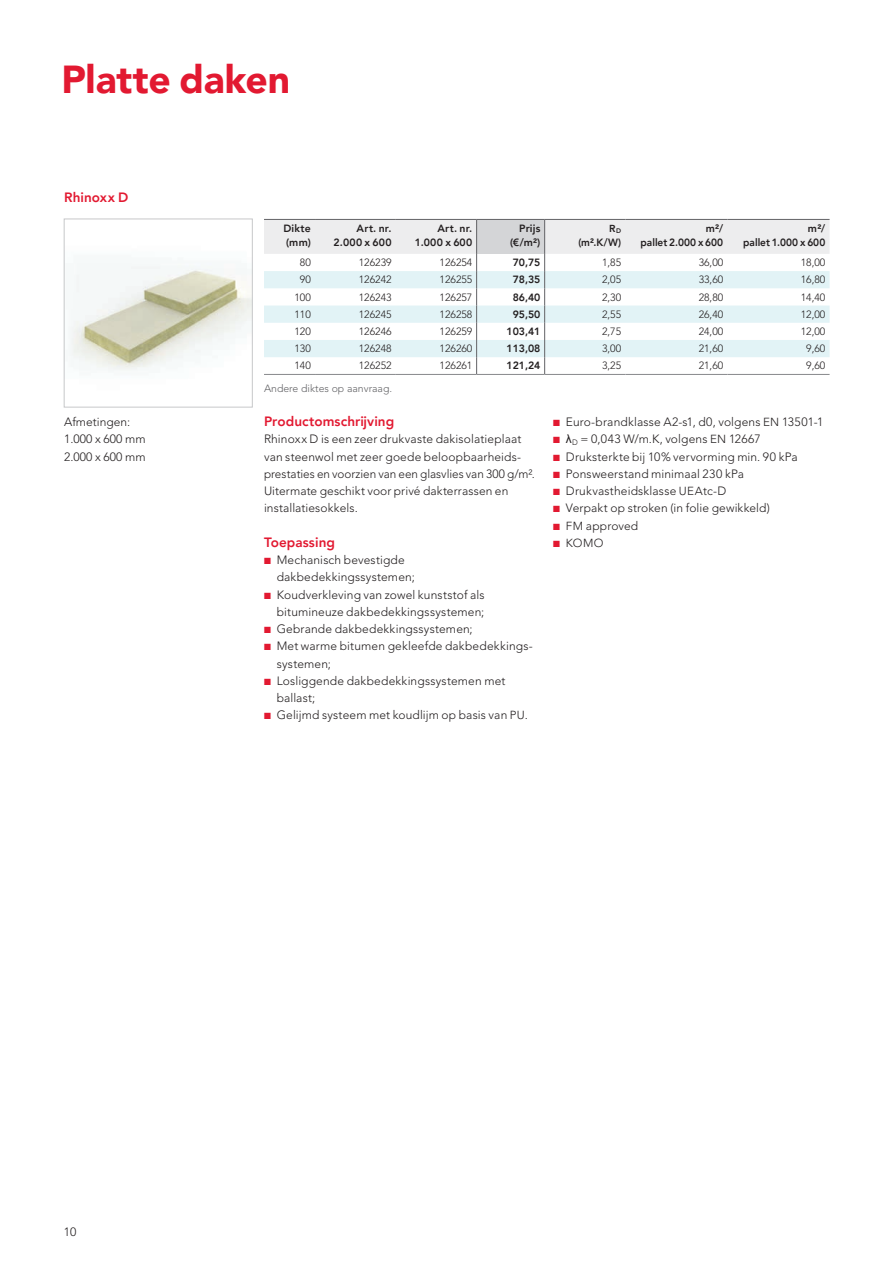
<style>
.page{position:relative;width:893px;height:1263px;background:#fff}
.page>*{position:absolute;margin:0;border:0;box-sizing:border-box;transform-origin:0 0}
.t1{font:900 39px "Avenir LT Pro";letter-spacing:-.005em;color:#e21931}
.t2{font:800 13.5px "Avenir LT Pro";letter-spacing:.005em;color:#e21931}
.t3{font:300 12px/17.2px "Avenir LT Std";letter-spacing:.01em;color:#231f20}
.t4{font:300 11.7px "Avenir LT Std";color:#231f20}
.t5{font:300 10.5px "Avenir LT Std";color:#231f20}
.t6{font:800 10.5px/14.7px "Avenir LT Pro";letter-spacing:.01em;color:#231f20;text-align:right}
.t7{font:800 10.5px/14.7px "Avenir LT Pro";letter-spacing:.03em;color:#231f20;text-align:right}
.t8{font:300 10.5px "Avenir LT Std";color:#636366}
.t9{font:800 10.5px "Avenir LT Pro";letter-spacing:.01em;color:#231f20;scale:.96 1}
.t10{font:800 10.2px "Avenir LT Pro";color:#231f20}
.s1{color:#e21931}
.s2{font-size:11.7px}
.s3{font-family:"Arial";font-weight:400}
</style>
<div class="page">
<hr style="left:264px;top:374px;width:51px;height:1px;background:#87898c">
<hr style="left:315px;top:374px;width:81px;height:1px;background:#87898c">
<hr style="left:396px;top:374px;width:81px;height:1px;background:#87898c">
<hr style="left:477px;top:374px;width:68px;height:1px;background:#87898c">
<hr style="left:545px;top:374px;width:80px;height:1px;background:#87898c">
<hr style="left:625px;top:374px;width:102px;height:1px;background:#87898c">
<hr style="left:727px;top:374px;width:103px;height:1px;background:#87898c">
<svg style="left:264px;top:219px;width:566px;height:155px"></svg>
<img style="left:70px;top:266px;width:181px;height:105px">
<div style="left:64px;top:219px;width:189px;height:188px;border:1px solid #c7c8ca"></div>
<h1 class="t1" style="left:62px;top:56px;width:230px">Platte daken</h1>
<p class="t2" style="left:64px;top:189px;width:66px">Rhinoxx D</p>
<p class="t3" style="left:64px;top:413px;width:83px">Afmetingen:<br>1.000 x 600 mm<br>2.000 x 600 mm</p>
<p class="t6" style="left:283px;top:221px;width:29px;text-align:left">Dikte (mm)</p>
<p class="t7" style="left:333px;top:221px;width:60px">Art. nr.<br>2.000 x 600</p>
<p class="t7" style="left:415px;top:221px;width:59px">Art. nr.<br>1.000 x 600</p>
<p class="t6" style="left:510px;top:221px;width:32px">Prijs (€/m²)</p>
<p class="t10" style="left:609px;top:222px;width:13px">R<sub>D</sub></p>
<p class="t9" style="left:578px;top:236px;width:46px">(m².K/W)</p>
<p class="t6" style="left:641px;top:221px;width:84px">m²/<br>pallet 2.000 x 600</p>
<p class="t6" style="left:743px;top:221px;width:83px">m²/<br>pallet 1.000 x 600</p>
<p class="t5" style="left:300px;top:256px;width:12px">80</p>
<p class="t5" style="left:359px;top:256px;width:34px">126239</p>
<p class="t5" style="left:440px;top:256px;width:34px">126254</p>
<p class="t6" style="left:513px;top:255px;width:29px">70,75</p>
<p class="t5" style="left:602px;top:256px;width:21px">1,85</p>
<p class="t5" style="left:699px;top:256px;width:26px">36,00</p>
<p class="t5" style="left:801px;top:256px;width:26px">18,00</p>
<p class="t5" style="left:300px;top:273px;width:12px">90</p>
<p class="t5" style="left:359px;top:273px;width:34px">126242</p>
<p class="t5" style="left:440px;top:273px;width:34px">126255</p>
<p class="t6" style="left:513px;top:272px;width:29px">78,35</p>
<p class="t5" style="left:602px;top:273px;width:21px">2,05</p>
<p class="t5" style="left:699px;top:273px;width:26px">33,60</p>
<p class="t5" style="left:801px;top:273px;width:26px">16,80</p>
<p class="t5" style="left:294px;top:291px;width:18px">100</p>
<p class="t5" style="left:359px;top:291px;width:34px">126243</p>
<p class="t5" style="left:440px;top:291px;width:34px">126257</p>
<p class="t6" style="left:513px;top:290px;width:29px">86,40</p>
<p class="t5" style="left:602px;top:291px;width:21px">2,30</p>
<p class="t5" style="left:699px;top:291px;width:26px">28,80</p>
<p class="t5" style="left:801px;top:291px;width:26px">14,40</p>
<p class="t5" style="left:294px;top:308px;width:18px">110</p>
<p class="t5" style="left:359px;top:308px;width:34px">126245</p>
<p class="t5" style="left:440px;top:308px;width:34px">126258</p>
<p class="t6" style="left:513px;top:307px;width:29px">95,50</p>
<p class="t5" style="left:602px;top:308px;width:21px">2,55</p>
<p class="t5" style="left:699px;top:308px;width:26px">26,40</p>
<p class="t5" style="left:801px;top:308px;width:26px">12,00</p>
<p class="t5" style="left:294px;top:325px;width:18px">120</p>
<p class="t5" style="left:359px;top:325px;width:34px">126246</p>
<p class="t5" style="left:440px;top:325px;width:34px">126259</p>
<p class="t6" style="left:507px;top:324px;width:35px">103,41</p>
<p class="t5" style="left:602px;top:325px;width:21px">2,75</p>
<p class="t5" style="left:699px;top:325px;width:26px">24,00</p>
<p class="t5" style="left:801px;top:325px;width:26px">12,00</p>
<p class="t5" style="left:294px;top:342px;width:18px">130</p>
<p class="t5" style="left:359px;top:342px;width:34px">126248</p>
<p class="t5" style="left:440px;top:342px;width:34px">126260</p>
<p class="t6" style="left:507px;top:341px;width:35px">113,08</p>
<p class="t5" style="left:602px;top:342px;width:21px">3,00</p>
<p class="t5" style="left:699px;top:342px;width:26px">21,60</p>
<p class="t5" style="left:806px;top:342px;width:21px">9,60</p>
<p class="t5" style="left:294px;top:360px;width:18px">140</p>
<p class="t5" style="left:359px;top:360px;width:34px">126252</p>
<p class="t5" style="left:440px;top:360px;width:34px">126261</p>
<p class="t6" style="left:507px;top:358px;width:35px">121,24</p>
<p class="t5" style="left:602px;top:360px;width:21px">3,25</p>
<p class="t5" style="left:699px;top:360px;width:26px">21,60</p>
<p class="t5" style="left:806px;top:360px;width:21px">9,60</p>
<p class="t8" style="left:264px;top:382px;width:130px">Andere diktes op aanvraag.</p>
<p class="t2" style="left:264px;top:413px;width:132px">Productomschrijving</p>
<p class="t3" style="left:264px;top:431px;width:273px">Rhinoxx D is een zeer drukvaste dakisolatieplaat van steenwol met zeer goede beloopbaarheids&shy;prestaties en voorzien van een glasvlies van 300 g/m².<br>Uitermate geschikt voor privé dakterrassen en installatiesokkels.</p>
<p class="t2" style="left:264px;top:534px;width:72px">Toepassing</p>
<p class="t3" style="left:277px;top:551px;width:139px;text-indent:-13px"><span class="s1">■</span> Mechanisch bevestigde dakbedekkingssystemen;</p>
<p class="t3" style="left:264px;top:586px;width:222px;text-align:right"><span class="s1">■</span> Koudverkleving van zowel kunststof als bitumineuze dakbedekkingssystemen;</p>
<p class="t3" style="left:264px;top:620px;width:210px"><span class="s1">■</span> Gebrande dakbedekkingssystemen;</p>
<p class="t3" style="left:277px;top:638px;width:257px;text-indent:-13px"><span class="s1">■</span> Met warme bitumen gekleefde dakbedekkings&shy;systemen;</p>
<p class="t3" style="left:277px;top:672px;width:230px;text-indent:-13px"><span class="s1">■</span> Losliggende dakbedekkingssystemen met ballast;</p>
<p class="t3" style="left:264px;top:707px;width:265px"><span class="s1">■</span> Gelijmd systeem met koudlijm op basis van <span class="s2">PU</span>.</p>
<p class="t3" style="left:553px;top:413px;width:272px"><span class="s1">■</span> Euro-brandklasse A2-s1, d0, volgens <span class="s2">EN</span> 13501-1</p>
<p class="t3" style="left:553px;top:431px;width:209px"><span class="s1">■</span> <span class="s3">λ</span><sub>D</sub> = 0,043 W/m.K, volgens <span class="s2">EN</span> 12667</p>
<p class="t3" style="left:553px;top:448px;width:246px"><span class="s1">■</span> Druksterkte bij 10% vervorming min. 90 kPa</p>
<p class="t3" style="left:553px;top:465px;width:192px"><span class="s1">■</span> Ponsweerstand minimaal 230 kPa</p>
<p class="t3" style="left:553px;top:482px;width:175px"><span class="s1">■</span> Drukvastheidsklasse <span class="s2">UEA</span>tc-D</p>
<p class="t3" style="left:553px;top:500px;width:218px"><span class="s1">■</span> Verpakt op stroken (in folie gewikkeld)</p>
<p class="t3" style="left:553px;top:517px;width:87px"><span class="s1">■</span> <span class="s2">FM</span> approved</p>
<p class="t4" style="left:553px;top:536px;width:52px"><span class="s1">■</span> KOMO</p>
<p class="t3" style="left:64px;top:1223px;width:14px">10</p>
</div>
